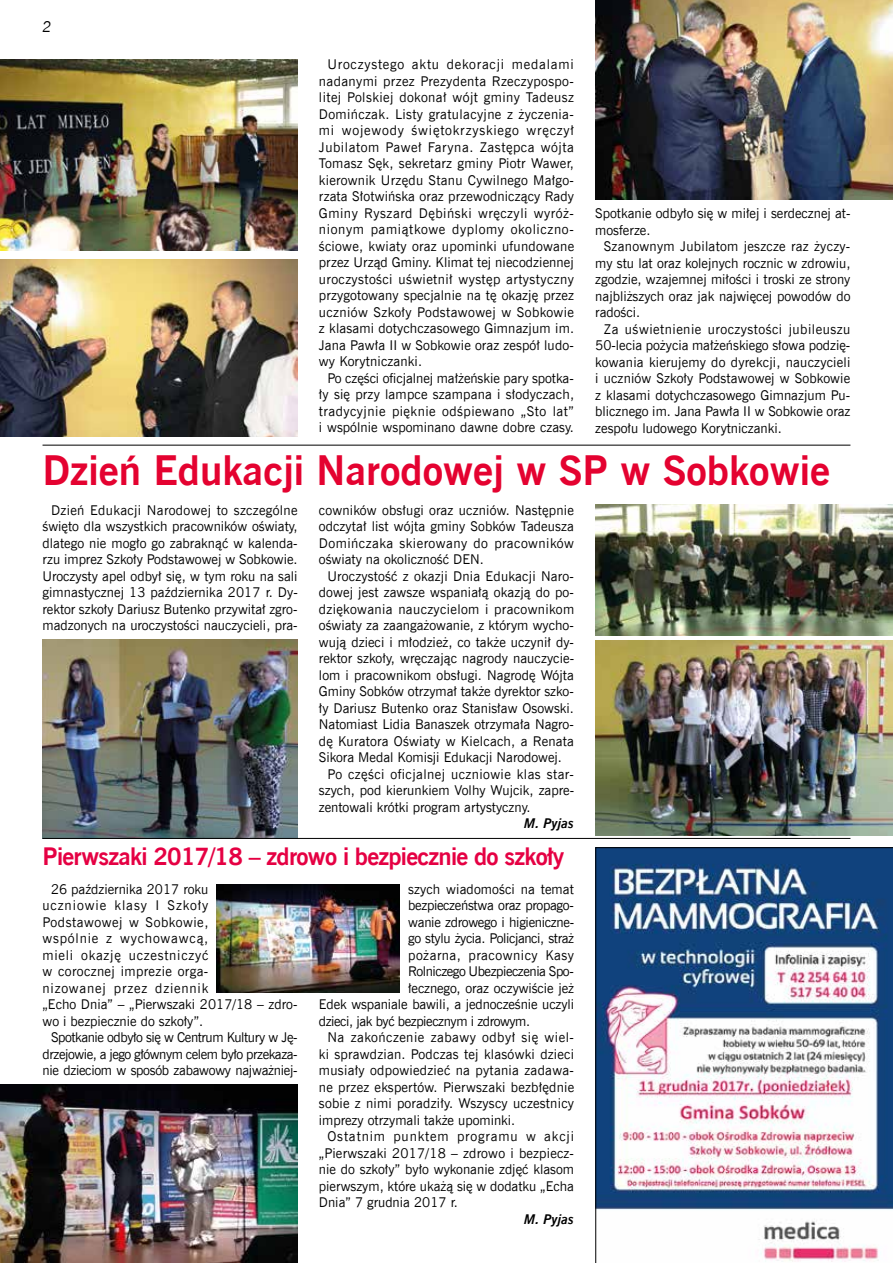
<style>
.page{position:relative;width:893px;height:1263px;background:#fff}
.page>*{position:absolute;margin:0;border:0;box-sizing:border-box;transform-origin:0 0}
.t1{font:700 40.5px "News Goth EU";color:#e40230}
.t2{font:700 24px "News Goth EU";letter-spacing:-.03em;color:#e50043}
.t3{font:italic 15px "News Goth EU";color:#000}
.t4{font:13.5px/16.5px "News Goth EU";color:#000;text-align:justify}
.t5{font:13.5px/16.5px "News Goth EU";letter-spacing:.04em;color:#000}
.t6{font:13.5px "News Goth EU";letter-spacing:-.03em;color:#000}
.t7{font:13.5px "News Goth EU";letter-spacing:.02em;color:#000}
.t8{font:13.5px "News Goth EU";letter-spacing:.035em;color:#000}
.t9{font:13.5px "News Goth EU";letter-spacing:-.02em;color:#000}
.t10{font:13.5px "News Goth EU";letter-spacing:.03em;color:#000}
.t11{font:13.5px "News Goth EU";letter-spacing:.025em;color:#000}
.t12{font:13.5px "News Goth EU";letter-spacing:.065em;color:#000}
.t13{font:italic 700 13.5px "News Goth EU";color:#000}
</style>
<div class="page">
<img style="left:595px;top:847px;width:298px;height:416px">
<img style="left:43px;top:639px;width:255px;height:199px">
<img style="left:595px;top:504px;width:298px;height:132px">
<img style="left:595px;top:640px;width:298px;height:195px">
<img style="left:0;top:1084px;width:298px;height:179px">
<hr style="left:43px;top:445px;width:807px;height:1px;background:#000">
<img style="left:217px;top:884px;width:183px;height:108px">
<hr style="left:43px;top:838px;width:807px;height:1px;background:#000">
<img style="left:0;top:60px;width:298px;height:190px">
<img style="left:0;top:259px;width:298px;height:178px">
<img style="left:595px;top:0;width:298px;height:200px">
<p class="t3" style="left:43px;top:18px;width:11px">2</p>
<p class="t4" style="left:319px;top:57px;width:257px;text-indent:9px">Uroczystego aktu dekoracji medalami nadanymi przez Prezydenta Rzeczypospo&shy;litej Polskiej dokonał wójt gminy Tadeusz Domińczak. Listy gratulacyjne z życzenia&shy;mi wojewody świętokrzyskiego wręczył Jubilatom Paweł Faryna. Zastępca wójta Tomasz Sęk, sekretarz gminy Piotr Wawer, kierownik Urzędu Stanu Cywilnego Małgo&shy;rzata Słotwińska oraz przewodniczący Rady Gminy Ryszard Dębiński wręczyli wyróż&shy;nionym pamiątkowe dyplomy okoliczno&shy;ściowe, kwiaty oraz upominki ufundowane przez Urząd Gminy. Klimat tej niecodziennej uroczystości uświetnił występ artystyczny przygotowany specjalnie na tę okazję przez uczniów Szkoły Podstawowej w Sobkowie z klasami dotychczasowego Gimnazjum im.<br>Jana Pawła II w Sobkowie oraz zespół ludo&shy;wy Korytniczanki.</p>
<p class="t4" style="left:319px;top:370px;width:257px;text-indent:9px">Po części oficjalnej małżeńskie pary spotka&shy;ły się przy lampce szampana i słodyczach, tradycyjnie pięknie odśpiewano „Sto lat” i wspólnie wspominano dawne dobre czasy.</p>
<p class="t4" style="left:595px;top:205px;width:257px">Spotkanie odbyło się w miłej i serdecznej at&shy;mosferze.</p>
<p class="t4" style="left:595px;top:238px;width:257px;text-indent:9px">Szanownym Jubilatom jeszcze raz życzy&shy;my stu lat oraz kolejnych rocznic w zdrowiu, zgodzie, wzajemnej miłości i troski ze strony najbliższych oraz jak najwięcej powodów do radości.</p>
<p class="t4" style="left:595px;top:321px;width:257px;text-indent:9px">Za uświetnienie uroczystości jubileuszu 50-lecia pożycia małżeńskiego słowa podzię&shy;kowania kierujemy do dyrekcji, nauczycieli i uczniów Szkoły Podstawowej w Sobkowie z klasami dotychczasowego Gimnazjum Pu&shy;blicznego im. Jana Pawła II w Sobkowie oraz zespołu ludowego Korytniczanki.</p>
<h1 class="t1" style="left:43px;top:445px;width:789px">Dzień Edukacji Narodowej w SP w Sobkowie</h1>
<p class="t4" style="left:43px;top:502px;width:257px;text-indent:9px">Dzień Edukacji Narodowej to szczególne święto dla wszystkich pracowników oświaty, dlatego nie mogło go zabraknąć w kalenda&shy;rzu imprez Szkoły Podstawowej w Sobkowie.<br>Uroczysty apel odbył się, w tym roku na sali gimnastycznej 13 października 2017 r. Dy&shy;rektor szkoły Dariusz Butenko przywitał zgro&shy;madzonych na uroczystości nauczycieli, pra-</p>
<p class="t4" style="left:319px;top:502px;width:257px">cowników obsługi oraz uczniów. Następnie odczytał list wójta gminy Sobków Tadeusza Domińczaka skierowany do pracowników oświaty na okoliczność DEN.</p>
<p class="t4" style="left:327px;top:568px;width:248px">Uroczystość z okazji Dnia Edukacji Naro-</p>
<p class="t4" style="left:319px;top:584px;width:257px">dowej jest zawsze wspaniałą okazją do po-</p>
<p class="t11" style="left:319px;top:601px;width:257px">dziękowania nauczycielom i pracownikom</p>
<p class="t4" style="left:319px;top:617px;width:257px">oświaty za zaangażowanie, z którym wycho-</p>
<p class="t4" style="left:319px;top:634px;width:257px">wują dzieci i młodzież, co także uczynił dy-</p>
<p class="t4" style="left:319px;top:650px;width:257px">rektor szkoły, wręczając nagrody nauczycie-</p>
<p class="t4" style="left:319px;top:667px;width:257px">lom i pracownikom obsługi. Nagrodę Wójta</p>
<p class="t4" style="left:319px;top:683px;width:257px">Gminy Sobków otrzymał także dyrektor szko-</p>
<p class="t4" style="left:319px;top:700px;width:257px">ły Dariusz Butenko oraz Stanisław Osowski.</p>
<p class="t4" style="left:319px;top:716px;width:257px">Natomiast Lidia Banaszek otrzymała Nagro-</p>
<p class="t4" style="left:319px;top:733px;width:257px">dę Kuratora Oświaty w Kielcach, a Renata</p>
<p class="t4" style="left:319px;top:749px;width:245px">Sikora Medal Komisji Edukacji Narodowej.</p>
<p class="t10" style="left:327px;top:766px;width:248px">Po części oficjalnej uczniowie klas star-</p>
<p class="t4" style="left:319px;top:782px;width:257px">szych, pod kierunkiem Volhy Wujcik, zapre-</p>
<p class="t4" style="left:319px;top:799px;width:213px">zentowali krótki program artystyczny.</p>
<p class="t13" style="left:524px;top:815px;width:51px">M. Pyjas</p>
<h2 class="t2" style="left:43px;top:841px;width:523px">Pierwszaki 2017/18 – zdrowo i bezpiecznie do szkoły</h2>
<p class="t4" style="left:408px;top:881px;width:167px">szych wiadomości na temat</p>
<p class="t9" style="left:408px;top:897px;width:167px">bezpieczeństwa oraz propago-</p>
<p class="t9" style="left:408px;top:914px;width:167px">wanie zdrowego i higieniczne-</p>
<p class="t6" style="left:408px;top:930px;width:167px">go stylu życia. Policjanci, straż</p>
<p class="t8" style="left:408px;top:947px;width:167px">pożarna, pracownicy Kasy</p>
<p class="t6" style="left:408px;top:963px;width:167px">Rolniczego Ubezpieczenia Spo-</p>
<p class="t4" style="left:408px;top:980px;width:167px">łecznego, oraz oczywiście jeż</p>
<p class="t4" style="left:319px;top:996px;width:257px">Edek wspaniale bawili, a jednocześnie uczyli</p>
<p class="t6" style="left:319px;top:1013px;width:213px">dzieci, jak być bezpiecznym i zdrowym.</p>
<p class="t8" style="left:327px;top:1029px;width:248px">Na zakończenie zabawy odbył się wiel-</p>
<p class="t7" style="left:319px;top:1046px;width:257px">ki sprawdzian. Podczas tej klasówki dzieci</p>
<p class="t7" style="left:319px;top:1062px;width:257px">musiały odpowiedzieć na pytania zadawa-</p>
<p class="t4" style="left:319px;top:1079px;width:257px">ne przez ekspertów. Pierwszaki bezbłędnie</p>
<p class="t4" style="left:319px;top:1095px;width:257px">sobie z nimi poradziły. Wszyscy uczestnicy</p>
<p class="t4" style="left:319px;top:1112px;width:198px">imprezy otrzymali także upominki.</p>
<p class="t12" style="left:327px;top:1128px;width:248px">Ostatnim punktem programu w akcji</p>
<p class="t4" style="left:319px;top:1145px;width:257px">„Pierwszaki 2017/18 – zdrowo i bezpiecz-</p>
<p class="t4" style="left:319px;top:1161px;width:257px">nie do szkoły” było wykonanie zdjęć klasom</p>
<p class="t4" style="left:319px;top:1178px;width:257px">pierwszym, które ukażą się w dodatku „Echa</p>
<p class="t4" style="left:319px;top:1194px;width:140px">Dnia” 7 grudnia 2017 r.</p>
<p class="t13" style="left:524px;top:1210px;width:51px">M. Pyjas</p>
<p class="t5" style="left:43px;top:881px;width:257px;text-indent:9px">26 października 2017 roku<br>uczniowie klasy I Szkoły<br>Podstawowej w Sobkowie,<br>wspólnie z wychowawcą,<br>mieli okazję uczestniczyć<br>w corocznej imprezie orga-<br>nizowanej przez dziennik<br>„Echo Dnia” – „Pierwszaki 2017/18 – zdro&shy;wo i bezpiecznie do szkoły”.</p>
<p class="t4" style="left:43px;top:1029px;width:257px;text-indent:9px">Spotkanie odbyło się w Centrum Kultury w Ję&shy;drzejowie, a jego głównym celem było przekaza&shy;nie dzieciom w sposób zabawowy najważniej-</p>
</div>
